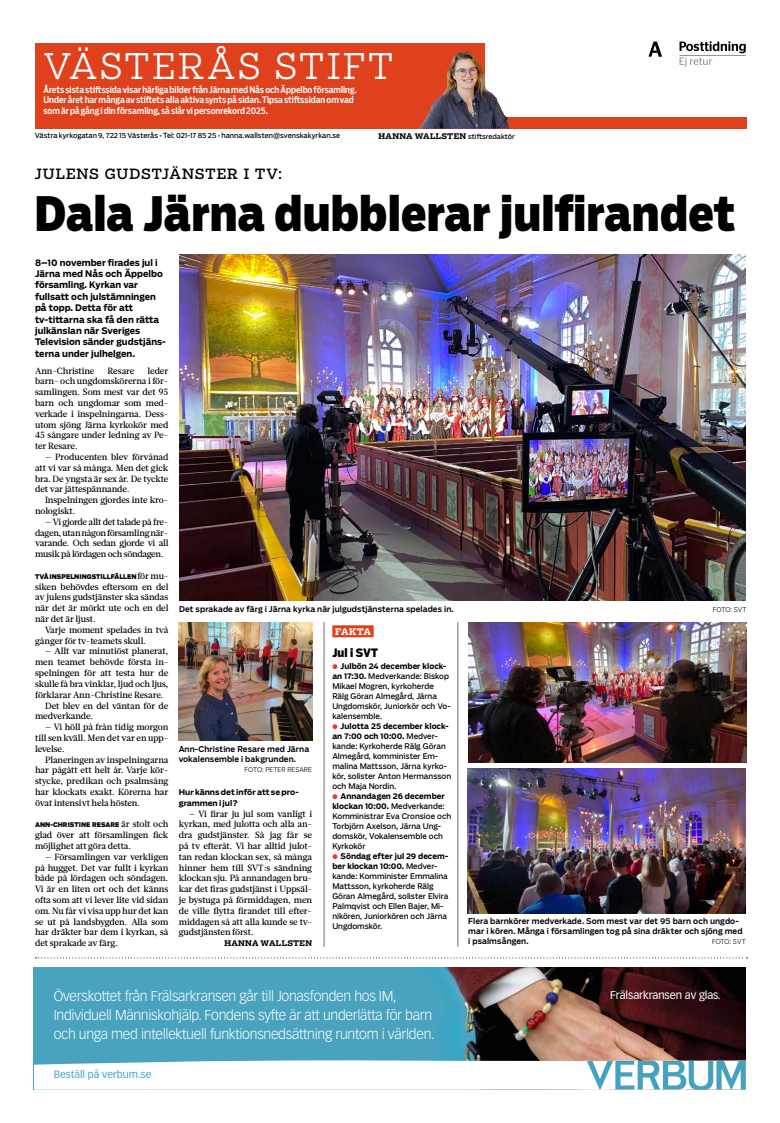
<style>
.page{position:relative;width:780px;height:1123px;background:#fff}
.page>*{position:absolute;margin:0;border:0;box-sizing:border-box;transform-origin:0 0}
.t1{font:900 47px "Salvo Sans Cond";letter-spacing:.005em;color:#000}
.t2{font:300 35px "Salvo Serif";letter-spacing:.06em;color:#fff}
.t3{font:300 14px/19px "Vectora LT Std";letter-spacing:-.02em;color:#fff}
.t4{font:14px "Salvo Serif";letter-spacing:.06em;color:#000}
.t5{font:900 11.5px "Salvo Sans Cond";letter-spacing:.005em;color:#000}
.t6{font:11px "Vectora LT Std";letter-spacing:-.01em;color:#fff}
.t7{font:10.3px "Vectora LT Std";color:#46a1bf}
.t8{font:500 9px/10.8px "Glosa Text";letter-spacing:-.015em;color:#000;text-align:justify}
.t9{font:700 9px/11.4px "Salvo Sans";color:#000}
.t10{font:500 9px/10.8px "Salvo Sans Cond";letter-spacing:-.005em;color:#fff}
.t11{font:700 9px "Salvo Serif";color:#fff}
.t12{font:500 8px/10px "Salvo Sans";letter-spacing:.005em;color:#000}
.t13{font:7.8px/10px "Salvo Sans";letter-spacing:-.005em;color:#000}
.t14{font:700 7.8px/10.8px "Salvo Sans";color:#000}
.t15{font:700 7.7px "Salvo Serif";letter-spacing:.045em;color:#000}
.t16{font:7px "Salvo Sans";color:#000}
.t17{font:6.8px "Salvo Sans";color:#000}
.t18{font:300 6.5px "Salvo Sans";letter-spacing:-.005em;color:#000}
.t19{font:900 6.4px "Salvo Sans";letter-spacing:.005em;color:#000;scale:.94 1}
.s1{font-family:"Salvo Serif";font-weight:700;font-size:7.7px}
.s2{font-family:"Glosa Text";font-weight:500;font-size:9px}
.s3{color:#e0411d}
.s4{font-weight:700}
</style>
<div class="page">
<div style="left:35px;top:44px;width:449px;height:85px;background:#e0411d"></div>
<svg style="left:418px;top:117px;width:329px;height:12px;background:#ba412a"></svg>
<img style="left:425px;top:51px;width:40px;height:68px">
<svg style="left:679px;top:41px;width:66px;height:26px"></svg>
<hr style="left:679px;top:55px;width:66px;height:1px;background:#929292">
<svg style="left:648px;top:42px;width:13px;height:15px"></svg>
<div style="left:332px;top:625px;width:41px;height:12px;background:#e0411d"></div>
<hr style="left:324px;top:622px;width:1px;height:325px;background:#706f6f">
<hr style="left:457px;top:622px;width:1px;height:325px;background:#706f6f">
<svg style="left:36px;top:957px;width:711px;height:1px"></svg>
<img style="left:179px;top:622px;width:133px;height:119px">
<img style="left:468px;top:622px;width:278px;height:140px">
<img style="left:467px;top:769px;width:278px;height:144px">
<img style="left:179px;top:255px;width:566px;height:345px">
<img style="left:34px;top:967px;width:711px;height:92px">
<svg style="left:34px;top:1059px;width:711px;height:30px"></svg>
<h2 class="t2" style="left:43px;top:43px;width:352px">VÄSTERÅS STIFT</h2>
<p class="t10" style="left:43px;top:84px;width:315px">Årets sista stiftssida visar härliga bilder från Järna med Nås och Äppelbo församling.<br>Under året har många av stiftets alla aktiva synts på sidan. Tipsa stiftssidan om vad som är på gång i din församling, så slår vi personrekord 2025.</p>
<p class="t16" style="left:35px;top:131px;width:307px">Västra kyrkogatan 9, 722 15 Västerås • Tel: 021-17 85 25 • hanna.wallsten@svenskakyrkan.se</p>
<p class="t17" style="left:378px;top:131px;width:138px"><span class="s1">HANNA WALLSTEN</span> stiftsredaktör</p>
<h3 class="t4" style="left:34px;top:164px;width:249px">JULENS GUDSTJÄNSTER I TV:</h3>
<h1 class="t1" style="left:34px;top:181px;width:702px">Dala Järna dubblerar julfirandet</h1>
<p class="t9" style="left:35px;top:256px;width:132px">8–10 november firades jul i<br>Järna med Nås och Äppelbo församling. Kyrkan var fullsatt och julstämningen på topp. Detta för att tv-tittarna ska få den rätta julkänslan när Sveriges<br>Television sänder gudstjäns&shy;terna under julhelgen.</p>
<p class="t8" style="left:35px;top:365px;width:61px">Ann-Christine</p>
<p class="t8" style="left:108px;top:365px;width:28px">Resare</p>
<p class="t8" style="left:35px;top:365px;width:135px;text-indent:112px">leder barn- och ungdomskörerna i för&shy;samlingen. Som mest var det 95 barn och ungdomar som med&shy;verkade i inspelningarna. Dess&shy;utom sjöng Järna kyrkokör med 45 sångare under ledning av Pe&shy;ter Resare.</p>
<p class="t8" style="left:35px;top:451px;width:135px;text-indent:10px">– Producenten blev förvånad att vi var så många. Men det gick bra. De yngsta är sex år. De tyckte det var jättespännande.</p>
<p class="t8" style="left:35px;top:495px;width:135px;text-indent:10px">Inspelningen gjordes inte kro&shy;nologiskt.</p>
<p class="t8" style="left:35px;top:516px;width:135px;text-indent:10px">– Vi gjorde allt det talade på fre&shy;dagen, utan någon församling när&shy;varande. Och sedan gjorde vi all musik på lördagen och söndagen.</p>
<p class="t19" style="left:35px;top:572px;width:143px">TVÅ INSPELNINGSTILLFÄLLEN <span class="s2">för mu-</span></p>
<p class="t8" style="left:35px;top:581px;width:135px">siken behövdes eftersom en del av julens gudstjänster ska sändas när det är mörkt ute och en del när det är ljust.</p>
<p class="t8" style="left:35px;top:624px;width:135px;text-indent:10px">Varje moment spelades in två gånger för tv-teamets skull.</p>
<p class="t8" style="left:45px;top:646px;width:125px">– Allt var minutiöst planerat,</p>
<p class="t8" style="left:35px;top:657px;width:135px">men teamet behövde första in-</p>
<p class="t8" style="left:35px;top:667px;width:135px">spelningen för att testa hur de</p>
<p class="t8" style="left:35px;top:678px;width:135px">skulle få bra vinklar, ljud och ljus,</p>
<p class="t8" style="left:35px;top:689px;width:130px">förklarar Ann-Christine Resare.</p>
<p class="t8" style="left:45px;top:700px;width:125px">Det blev en del väntan för de</p>
<p class="t8" style="left:35px;top:711px;width:60px">medverkande.</p>
<p class="t8" style="left:35px;top:721px;width:135px;text-indent:10px">– Vi höll på från tidig morgon till sen kväll. Men det var en upp&shy;levelse.</p>
<p class="t8" style="left:35px;top:754px;width:135px;text-indent:10px">Planeringen av inspelningarna har pågått ett helt år. Varje kör&shy;stycke, predikan och psalmsång har klockats exakt. Körerna har övat intensivt hela hösten.</p>
<p class="t19" style="left:35px;top:820px;width:143px">ANN-CHRISTINE RESARE <span class="s2">är stolt och</span></p>
<p class="t8" style="left:35px;top:829px;width:135px">glad över att församlingen fick möjlighet att göra detta.</p>
<p class="t8" style="left:35px;top:851px;width:135px;text-indent:10px">– Församlingen var verkligen på hugget. Det var fullt i kyrkan både på lördagen och söndagen.<br>Vi är en liten ort och det känns ofta som att vi lever lite vid sidan om. Nu får vi visa upp hur det kan se ut på landsbygden. Alla som har dräkter bar dem i kyrkan, så det sprakade av färg.</p>
<p class="t12" style="left:179px;top:604px;width:276px">Det sprakade av färg i Järna kyrka när julgudstjänsterna spelades in.</p>
<p class="t18" style="left:712px;top:605px;width:35px">FOTO: SVT</p>
<p class="t12" style="left:179px;top:743px;width:132px">Ann-Christine Resare med Järna vokalensemble i bakgrunden.</p>
<p class="t18" style="left:244px;top:764px;width:69px">FOTO: PETER RESARE</p>
<p class="t14" style="left:179px;top:786px;width:121px">Hur känns det inför att se pro&shy;grammen i jul?</p>
<p class="t8" style="left:179px;top:808px;width:135px;text-indent:10px">– Vi firar ju jul som vanligt i kyrkan, med julotta och alla an&shy;dra gudstjänster. Så jag får se på tv efteråt. Vi har alltid julot&shy;tan redan klockan sex, så många hinner hem till SVT:s sändning klockan sju. På annandagen bru&shy;kar det firas gudstjänst i Uppsäl&shy;je bystuga på förmiddagen, men de ville flytta firandet till efter&shy;middagen så att alla kunde se tv&shy;gudstjänsten först.</p>
<p class="t15" style="left:224px;top:938px;width:89px">HANNA WALLSTEN</p>
<p class="t11" style="left:335px;top:625px;width:37px">FAKTA</p>
<p class="t5" style="left:332px;top:645px;width:47px">Jul i SVT</p>
<p class="t13" style="left:332px;top:661px;width:120px"><span class="s3">●</span> <span class="s4">Julbön 24 december klock&shy;an 17:30.</span> Medverkande: Biskop<br>Mikael Mogren, kyrkoherde<br>Rälg Göran Almegård, Järna<br>Ungdomskör, Juniorkör och Vo&shy;kalensemble.</p>
<p class="t13" style="left:332px;top:721px;width:120px"><span class="s3">●</span> <span class="s4">Julotta 25 december klock&shy;an 7:00 och 10:00.</span> Medver&shy;kande: Kyrkoherde Rälg Göran<br>Almegård, komminister Em&shy;malina Mattsson, Järna kyrko&shy;kör, solister Anton Hermansson och Maja Nordin.</p>
<p class="t13" style="left:332px;top:791px;width:120px"><span class="s3">●</span> <span class="s4">Annandagen 26 december klockan 10:00.</span> Medverkande:<br>Komministrar Eva Cronsioe och<br>Torbjörn Axelson, Järna Ung&shy;domskör, Vokalensemble och<br>Kyrkokör</p>
<p class="t13" style="left:332px;top:851px;width:118px"><span class="s3">●</span> <span class="s4">Söndag efter jul 29 decem&shy;ber klockan 10:00.</span> Medver&shy;kande: Komminister Emmalina<br>Mattsson, kyrkoherde Rälg<br>Göran Almegård, solister Elvira<br>Palmqvist och Ellen Bajer, Mi&shy;nikören, Juniorkören och Järna<br>Ungdomskör.</p>
<p class="t12" style="left:468px;top:916px;width:276px">Flera barnkörer medverkade. Som mest var det 95 barn och ungdo&shy;mar i kören. Många i församlingen tog på sina dräkter och sjöng med i psalmsången.</p>
<p class="t18" style="left:712px;top:937px;width:35px">FOTO: SVT</p>
<h3 class="t3" style="left:54px;top:987px;width:382px">Överskottet från Frälsarkransen går till Jonasfonden hos IM,<br>Individuell Människohjälp. Fondens syfte är att underlätta för barn och unga med intellektuell funktionsnedsättning runtom i världen.</h3>
<p class="t6" style="left:610px;top:988px;width:112px">Frälsarkransen av glas.</p>
<p class="t7" style="left:54px;top:1068px;width:99px">Beställ på verbum.se</p>
</div>
